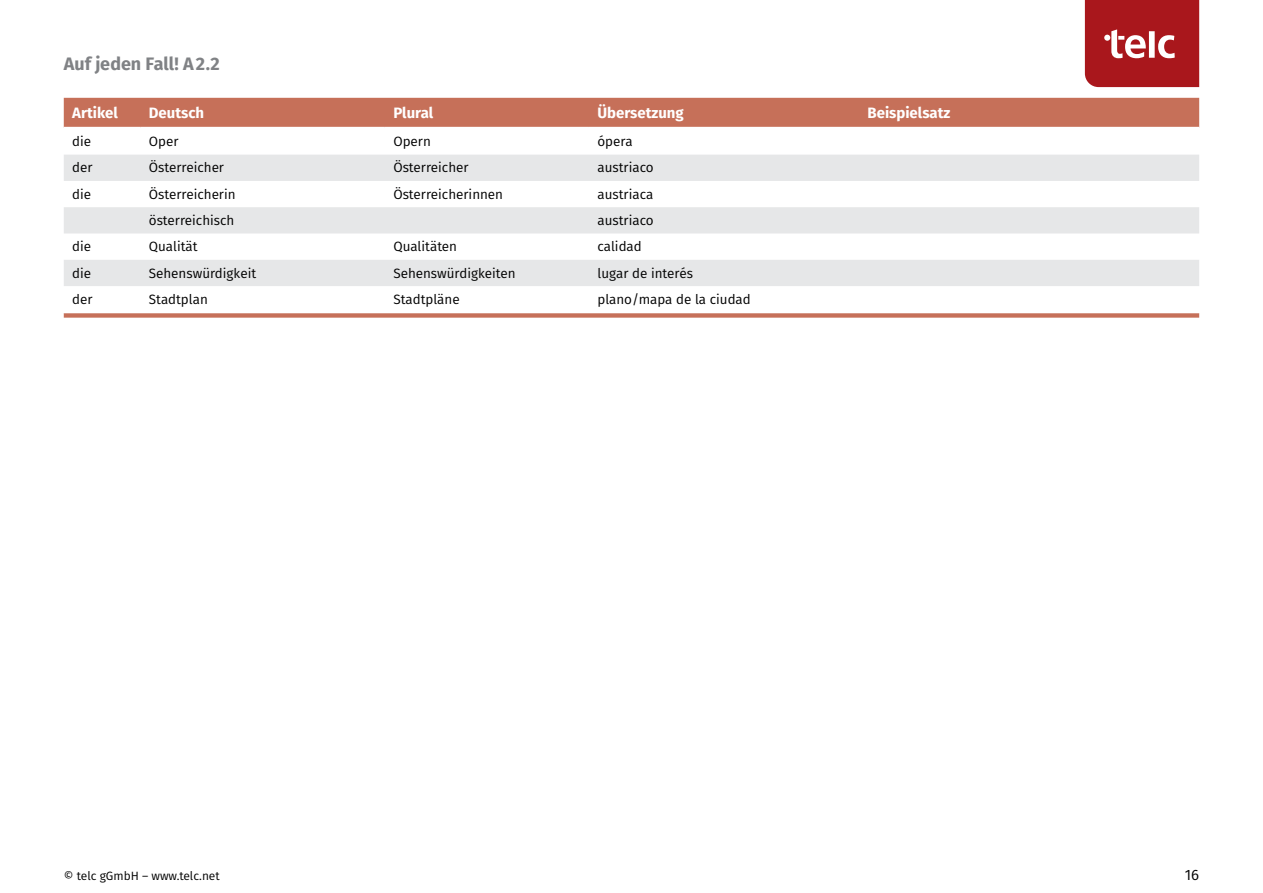
<style>
.page{position:relative;width:1263px;height:893px;background:#fff}
.page>*{position:absolute;margin:0;border:0;box-sizing:border-box;transform-origin:0 0}
.t1{font:700 18px "Fira Sans";color:#808285}
.telc_Wortschatzliste_Lektion{font:700 15px "Fira Sans";color:#fff}
.t2{font:15px "Fira Sans";color:#000}
.telc_Wortschatzliste{font:13.5px "Fira Sans";color:#000}
.telc_Wortschatzliste_Fremdsprache{font:13.5px "Fira Sans";color:#000}
.t3{font:12px "Fira Sans";color:#000}
</style>
<div class="page">
<svg style="left:1085px;top:0;width:114px;height:87px"></svg>
<svg style="left:64px;top:98px;width:1135px;height:220px;fill:#c67059"></svg>
<svg style="left:64px;top:128px;width:1135px;height:185px"></svg>
<svg style="left:64px;top:155px;width:1135px;height:131px;fill:#e6e7e8"></svg>
<hr style="left:64px;top:127px;width:76px;height:1px;background:#fff">
<hr style="left:140px;top:127px;width:245px;height:1px;background:#fff">
<hr style="left:385px;top:127px;width:204px;height:1px;background:#fff">
<hr style="left:589px;top:127px;width:270px;height:1px;background:#fff">
<hr style="left:859px;top:127px;width:340px;height:1px;background:#fff">
<h1 class="t1" style="left:64px;top:49px;width:157px">Auf jeden Fall! A2.2</h1>
<p class="telc_Wortschatzliste_Lektion" style="left:72px;top:100px;width:47px">Artikel</p>
<p class="telc_Wortschatzliste_Lektion" style="left:149px;top:100px;width:57px">Deutsch</p>
<p class="telc_Wortschatzliste_Lektion" style="left:393px;top:100px;width:42px">Plural</p>
<p class="telc_Wortschatzliste_Lektion" style="left:597px;top:100px;width:88px">Übersetzung</p>
<p class="telc_Wortschatzliste_Lektion" style="left:867px;top:100px;width:84px">Beispielsatz</p>
<p class="telc_Wortschatzliste" style="left:72px;top:131px;width:20px">die</p>
<p class="telc_Wortschatzliste" style="left:149px;top:131px;width:31px">Oper</p>
<p class="telc_Wortschatzliste" style="left:393px;top:131px;width:39px">Opern</p>
<p class="telc_Wortschatzliste_Fremdsprache" style="left:597px;top:131px;width:37px">ópera</p>
<p class="telc_Wortschatzliste" style="left:72px;top:158px;width:22px">der</p>
<p class="telc_Wortschatzliste" style="left:149px;top:158px;width:77px">Österreicher</p>
<p class="telc_Wortschatzliste" style="left:393px;top:158px;width:77px">Österreicher</p>
<p class="telc_Wortschatzliste_Fremdsprache" style="left:597px;top:158px;width:58px">austriaco</p>
<p class="telc_Wortschatzliste" style="left:72px;top:184px;width:20px">die</p>
<p class="telc_Wortschatzliste" style="left:149px;top:184px;width:88px">Österreicherin</p>
<p class="telc_Wortschatzliste" style="left:393px;top:184px;width:111px">Österreicherinnen</p>
<p class="telc_Wortschatzliste_Fremdsprache" style="left:597px;top:184px;width:57px">austriaca</p>
<p class="telc_Wortschatzliste" style="left:149px;top:210px;width:87px">österreichisch</p>
<p class="telc_Wortschatzliste_Fremdsprache" style="left:597px;top:210px;width:58px">austriaco</p>
<p class="telc_Wortschatzliste" style="left:72px;top:237px;width:20px">die</p>
<p class="telc_Wortschatzliste" style="left:149px;top:237px;width:50px">Qualität</p>
<p class="telc_Wortschatzliste" style="left:393px;top:237px;width:65px">Qualitäten</p>
<p class="telc_Wortschatzliste_Fremdsprache" style="left:597px;top:237px;width:46px">calidad</p>
<p class="telc_Wortschatzliste" style="left:72px;top:263px;width:20px">die</p>
<p class="telc_Wortschatzliste" style="left:149px;top:263px;width:109px">Sehenswürdigkeit</p>
<p class="telc_Wortschatzliste" style="left:393px;top:263px;width:124px">Sehenswürdigkeiten</p>
<p class="telc_Wortschatzliste_Fremdsprache" style="left:597px;top:263px;width:97px">lugar de interés</p>
<p class="telc_Wortschatzliste" style="left:72px;top:289px;width:22px">der</p>
<p class="telc_Wortschatzliste" style="left:149px;top:289px;width:60px">Stadtplan</p>
<p class="telc_Wortschatzliste" style="left:393px;top:289px;width:68px">Stadtpläne</p>
<p class="telc_Wortschatzliste_Fremdsprache" style="left:597px;top:289px;width:155px">plano/mapa de la ciudad</p>
<p class="t3" style="left:64px;top:867px;width:157px">© telc gGmbH – www.telc.net</p>
<p class="t2" style="left:1185px;top:864px;width:16px">16</p>
</div>
